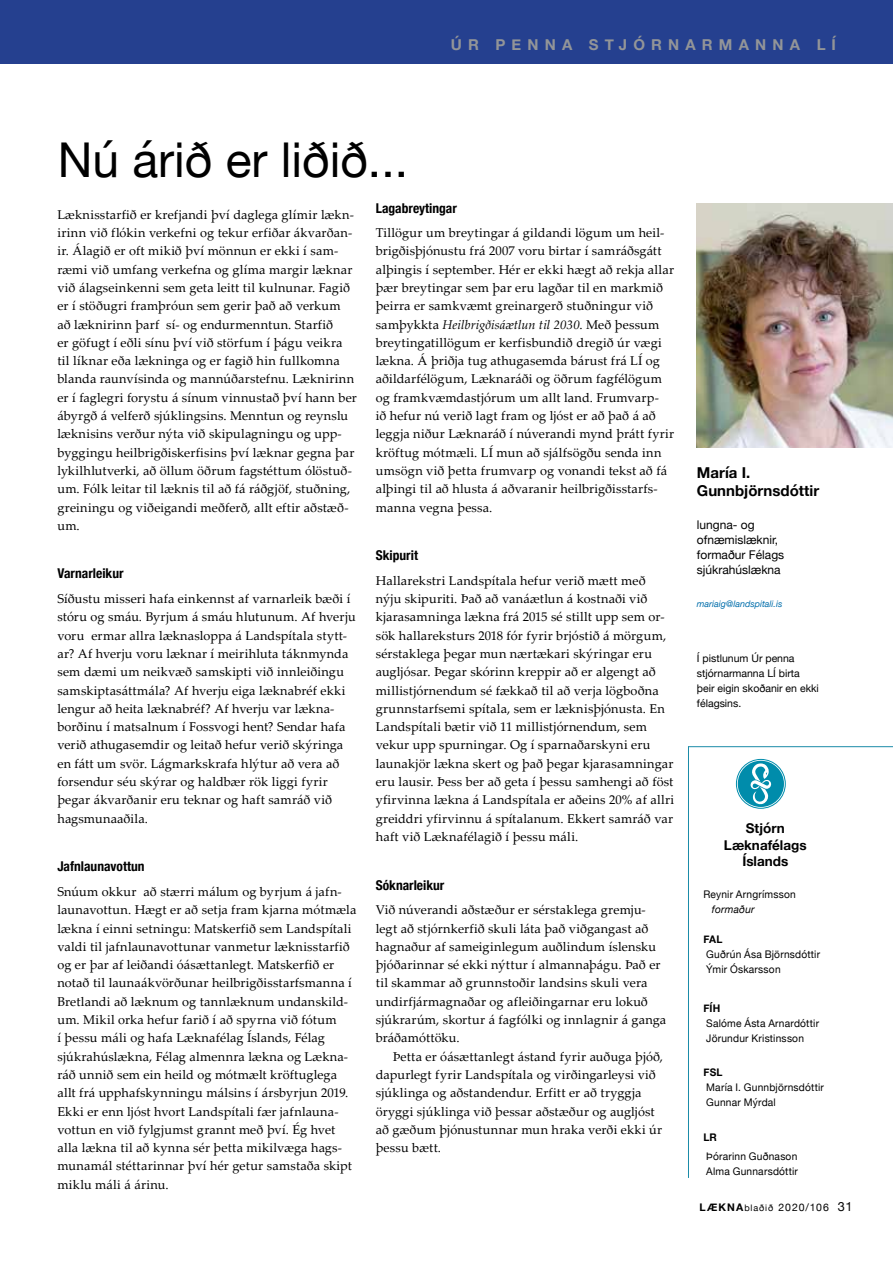
<style>
.page{position:relative;width:893px;height:1263px;background:#fff}
.page>*{position:absolute;margin:0;border:0;box-sizing:border-box;transform-origin:0 0}
.t1{font:48px "Helvetica Neue";color:#000}
.t2{font:700 15px/18px "Helvetica Neue";color:#000}
.t3{font:700 15px "Helvetica Neue";letter-spacing:.41em;color:#939598}
.t4{font:700 condensed 13.5px "Helvetica Neue";color:#000}
.t5{font:700 13.5px/16.5px "Helvetica Neue";color:#000;text-align:center}
.t6{font:12.75px/18.3px "Palatino Linotype";letter-spacing:.015em;color:#000}
.t7{font:12px/15px "Helvetica Neue";color:#000}
.t8{font:10.5px/15px "Helvetica Neue";letter-spacing:.02em;color:#000}
.t9{font:10.5px/15px "Helvetica Neue";color:#000}
.t10{font:700 10.5px "Helvetica Neue";letter-spacing:.02em;color:#000}
.t11{font:italic 10.5px "Helvetica Neue";letter-spacing:.02em;color:#000}
.t12{font:italic 9px "Helvetica Neue";color:#006eab}
.s1{font-style:italic}
.s2{font-weight:700}
.s3{font-size:9px}
.s4{font-size:12.75px}
</style>
<div class="page">
<div style="left:0;top:0;width:893px;height:64px;background:#25408f"></div>
<hr style="left:688px;top:746px;width:1px;height:432px;background:#1b8ba8">
<hr style="left:688px;top:746px;width:205px;height:1px;background:#1b8ba8">
<img style="left:697px;top:203px;width:196px;height:245px">
<svg style="left:735px;top:758px;width:51px;height:51px"></svg>
<h1 class="t1" style="left:58px;top:125px;width:352px">Nú árið er liðið...</h1>
<p class="t3" style="left:451px;top:33px;width:387px">ÚR PENNA STJÓRNARMANNA LÍ</p>
<p class="t6" style="left:57px;top:205px;width:301px">Læknisstarfið er krefjandi því daglega glímir lækn&shy;irinn við flókin verkefni og tekur erfiðar ákvarðan&shy;ir. Álagið er oft mikið því mönnun er ekki í sam&shy;ræmi við umfang verkefna og glíma margir læknar við álagseinkenni sem geta leitt til kulnunar. Fagið er í stöðugri framþróun sem gerir það að verkum að læknirinn þarf sí- og endurmenntun. Starfið<br>er göfugt í eðli sínu því við störfum í þágu veikra til líknar eða lækninga og er fagið hin fullkomna blanda raunvísinda og mannúðarstefnu. Læknirinn er í faglegri forystu á sínum vinnustað því hann ber ábyrgð á velferð sjúklingsins. Menntun og reynslu læknisins verður nýta við skipulagningu og upp&shy;byggingu heilbrigðiskerfisins því læknar gegna þar lykilhlutverki, að öllum öðrum fagstéttum ólöstuð&shy;um. Fólk leitar til læknis til að fá ráðgjöf, stuðning, greiningu og viðeigandi meðferð, allt eftir aðstæð&shy;um.</p>
<p class="t4" style="left:57px;top:562px;width:68px">Varnarleikur</p>
<p class="t6" style="left:57px;top:589px;width:300px">Síðustu misseri hafa einkennst af varnarleik bæði í stóru og smáu. Byrjum á smáu hlutunum. Af hverju voru ermar allra læknasloppa á Landspítala stytt&shy;ar? Af hverju voru læknar í meirihluta táknmynda sem dæmi um neikvæð samskipti við innleiðingu samskiptasáttmála? Af hverju eiga læknabréf ekki lengur að heita læknabréf? Af hverju var lækna&shy;borðinu í matsalnum í Fossvogi hent? Sendar hafa verið athugasemdir og leitað hefur verið skýringa en fátt um svör. Lágmarkskrafa hlýtur að vera að forsendur séu skýrar og haldbær rök liggi fyrir þegar ákvarðanir eru teknar og haft samráð við hagsmunaaðila.</p>
<p class="t4" style="left:57px;top:855px;width:89px">Jafnlaunavottun</p>
<p class="t6" style="left:57px;top:882px;width:300px">Snúum okkur að stærri málum og byrjum á jafn&shy;launavottun. Hægt er að setja fram kjarna mótmæla lækna í einni setningu: Matskerfið sem Landspítali valdi til jafnlaunavottunar vanmetur læknisstarfið og er þar af leiðandi óásættanlegt. Matskerfið er notað til launaákvörðunar heilbrigðisstarfsmanna í Bretlandi að læknum og tannlæknum undanskild&shy;um. Mikil orka hefur farið í að spyrna við fótum<br>í þessu máli og hafa Læknafélag Íslands, Félag sjúkrahúslækna, Félag almennra lækna og Lækna&shy;ráð unnið sem ein heild og mótmælt kröftuglega allt frá upphafskynningu málsins í ársbyrjun 2019.<br>Ekki er enn ljóst hvort Landspítali fær jafnlauna&shy;vottun en við fylgjumst grannt með því. Ég hvet alla lækna til að kynna sér þetta mikilvæga hags&shy;munamál stéttarinnar því hér getur samstaða skipt miklu máli á árinu.</p>
<p class="t4" style="left:376px;top:197px;width:83px">Lagabreytingar</p>
<p class="t6" style="left:376px;top:223px;width:300px">Tillögur um breytingar á gildandi lögum um heil&shy;brigðisþjónustu frá 2007 voru birtar í samráðsgátt alþingis í september. Hér er ekki hægt að rekja allar þær breytingar sem þar eru lagðar til en markmið þeirra er samkvæmt greinargerð stuðningur við samþykkta <span class="s1">Heilbrigðisáætlun til 2030</span>. Með þessum breytingatillögum er kerfisbundið dregið úr vægi lækna. Á þriðja tug athugasemda bárust frá LÍ og aðildarfélögum, Læknaráði og öðrum fagfélögum og framkvæmdastjórum um allt land. Frumvarp-<br>ið hefur nú verið lagt fram og ljóst er að það á að leggja niður Læknaráð í núverandi mynd þrátt fyrir kröftug mótmæli. LÍ mun að sjálfsögðu senda inn umsögn við þetta frumvarp og vonandi tekst að fá alþingi til að hlusta á aðvaranir heilbrigðisstarfs&shy;manna vegna þessa.</p>
<p class="t4" style="left:376px;top:544px;width:44px">Skipurit</p>
<p class="t6" style="left:376px;top:571px;width:300px">Hallarekstri Landspítala hefur verið mætt með nýju skipuriti. Það að vanáætlun á kostnaði við kjarasamninga lækna frá 2015 sé stillt upp sem or&shy;sök hallareksturs 2018 fór fyrir brjóstið á mörgum, sérstaklega þegar mun nærtækari skýringar eru augljósar. Þegar skórinn kreppir að er algengt að millistjórnendum sé fækkað til að verja lögboðna grunnstarfsemi spítala, sem er læknisþjónusta. En Landspítali bætir við 11 millistjórnendum, sem vekur upp spurningar. Og í sparnaðarskyni eru launakjör lækna skert og það þegar kjarasamningar eru lausir. Þess ber að geta í þessu samhengi að föst yfirvinna lækna á Landspítala er aðeins 20% af allri greiddri yfirvinnu á spítalanum. Ekkert samráð var haft við Læknafélagið í þessu máli.</p>
<p class="t4" style="left:376px;top:873px;width:70px">Sóknarleikur</p>
<p class="t6" style="left:376px;top:900px;width:292px">Við núverandi aðstæður er sérstaklega gremju&shy;legt að stjórnkerfið skuli láta það viðgangast að hagnaður af sameiginlegum auðlindum íslensku þjóðarinnar sé ekki nýttur í almannaþágu. Það er til skammar að grunnstoðir landsins skuli vera undirfjármagnaðar og afleiðingarnar eru lokuð sjúkrarúm, skortur á fagfólki og innlagnir á ganga bráðamóttöku.</p>
<p class="t6" style="left:376px;top:1046px;width:289px;text-indent:17px">Þetta er óásættanlegt ástand fyrir auðuga þjóð, dapurlegt fyrir Landspítala og virðingarleysi við sjúklinga og aðstandendur. Erfitt er að tryggja öryggi sjúklinga við þessar aðstæður og augljóst að gæðum þjónustunnar mun hraka verði ekki úr þessu bætt.</p>
<p class="t2" style="left:697px;top:464px;width:124px">María I.<br>Gunnbjörnsdóttir</p>
<p class="t7" style="left:697px;top:518px;width:89px">lungna- og ofnæmislæknir, formaður Félags sjúkrahúslækna</p>
<p class="t12" style="left:697px;top:597px;width:87px">mariaig@landspitali.is</p>
<p class="t9" style="left:697px;top:651px;width:123px">Í pistlunum Úr penna stjórnarmanna LÍ birta þeir eigin skoðanir en ekki félagsins.</p>
<p class="t5" style="left:724px;top:820px;width:84px">Stjórn<br>Læknafélags<br>Íslands</p>
<p class="t8" style="left:703px;top:888px;width:94px">Reynir Arngrímsson</p>
<p class="t11" style="left:712px;top:902px;width:44px">formaður</p>
<p class="t10" style="left:703px;top:931px;width:21px">FAL</p>
<p class="t8" style="left:706px;top:948px;width:115px">Guðrún Ása Björnsdóttir<br>Ýmir Óskarsson</p>
<p class="t10" style="left:703px;top:1000px;width:19px">FÍH</p>
<p class="t8" style="left:706px;top:1016px;width:114px">Salóme Ásta Arnardóttir<br>Jörundur Kristinsson</p>
<p class="t10" style="left:703px;top:1064px;width:21px">FSL</p>
<p class="t8" style="left:706px;top:1080px;width:119px">María I. Gunnbjörnsdóttir<br>Gunnar Mýrdal</p>
<p class="t10" style="left:703px;top:1128px;width:15px">LR</p>
<p class="t8" style="left:706px;top:1149px;width:93px">Þórarinn Guðnason<br>Alma Gunnarsdóttir</p>
<p class="t8" style="left:700px;top:1201px;width:154px"><span class="s2">LÆKNA</span><span class="s3">blaðið</span> 2020/106 <span class="s4">31</span></p>
</div>
